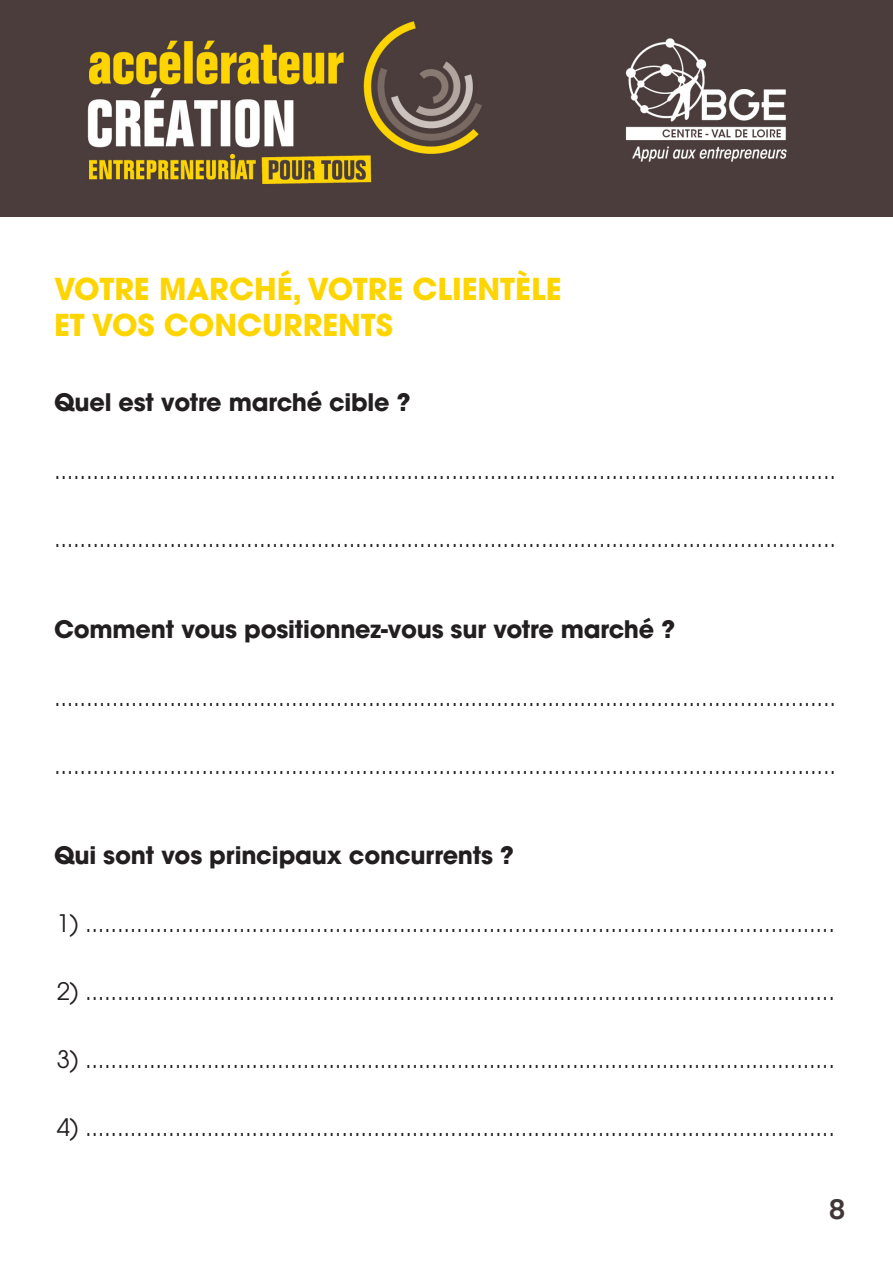
<style>
.page{position:relative;width:893px;height:1263px;background:#fff}
.page>*{position:absolute;margin:0;border:0;box-sizing:border-box;transform-origin:0 0}
.t1{font:700 30px "ITC Avant Garde Pro";color:#fed501}
.t2{font:600 27px "Poppins";color:#413739}
.t3{font:24px "ITC Avant Garde Pro";color:#231f20}
.t4{font:700 24px "ITC Avant Garde Pro";letter-spacing:-.01em;color:#231f20}
</style>
<div class="page">
<img style="left:0;top:0;width:893px;height:217px">
<p class="t1" style="left:54px;top:269px;width:509px">VOTRE MARCHÉ, VOTRE CLIENTÈLE</p>
<p class="t1" style="left:54px;top:305px;width:341px">ET VOS CONCURRENTS</p>
<p class="t4" style="left:54px;top:386px;width:358px">Quel est votre marché cible ?</p>
<p class="t3" style="left:54px;top:455px;width:784px">..........................................................................................................................</p>
<p class="t3" style="left:54px;top:523px;width:784px">..........................................................................................................................</p>
<p class="t4" style="left:54px;top:613px;width:623px">Comment vous positionnez-vous sur votre marché ?</p>
<p class="t3" style="left:54px;top:682px;width:784px">..........................................................................................................................</p>
<p class="t3" style="left:54px;top:750px;width:784px">..........................................................................................................................</p>
<p class="t4" style="left:54px;top:839px;width:462px">Qui sont vos principaux concurrents ?</p>
<p class="t3" style="left:57px;top:908px;width:780px">1) .....................................................................................................................</p>
<p class="t3" style="left:57px;top:976px;width:780px">2) .....................................................................................................................</p>
<p class="t3" style="left:57px;top:1044px;width:780px">3) .....................................................................................................................</p>
<p class="t3" style="left:57px;top:1112px;width:780px">4) .....................................................................................................................</p>
<p class="t2" style="left:828px;top:1194px;width:19px">8</p>
</div>
